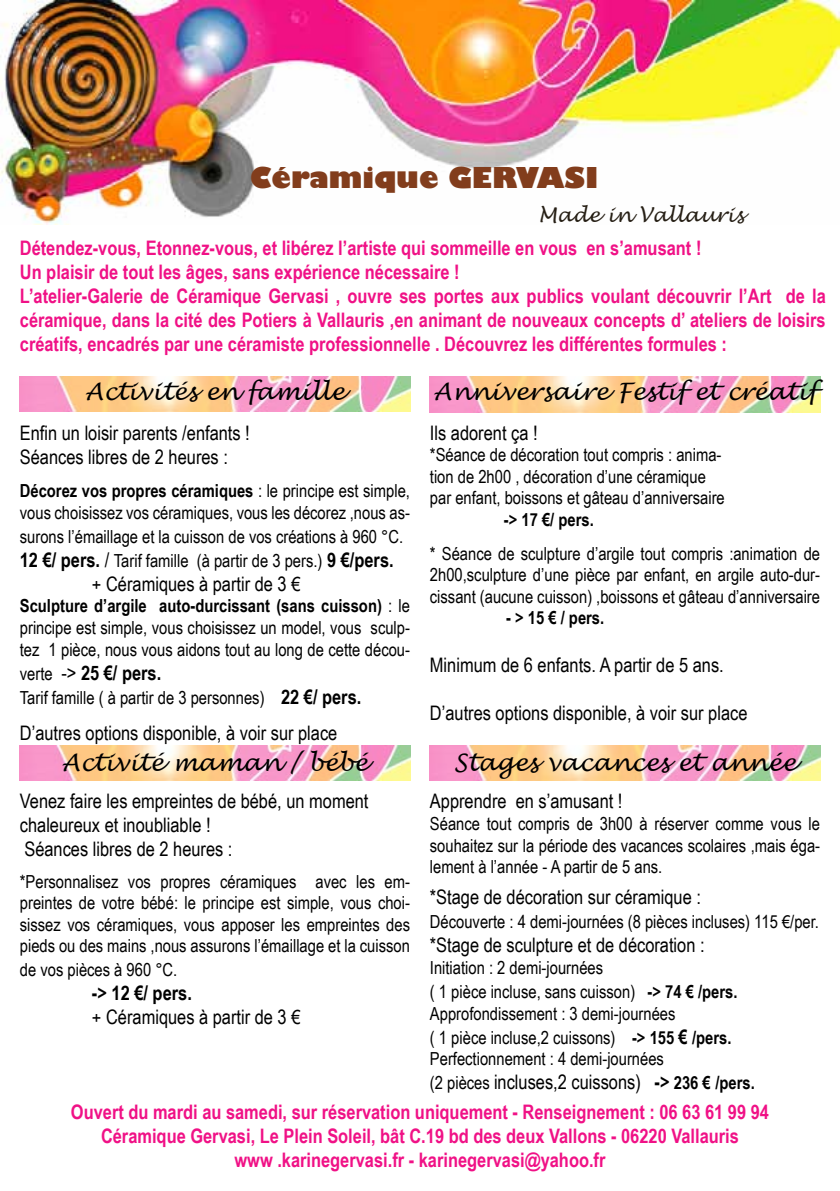
<style>
.page{position:relative;width:840px;height:1191px;background:#fff}
.page>*{position:absolute;margin:0;border:0;box-sizing:border-box;transform-origin:0 0}
.t1{font:800 28px "Gill Sans";color:#823d1c}
.t2{font:italic 24px "Lucida Handwriting";color:#000}
.t3{font:700 20px/24px "Arial Narrow";color:#f01186}
.t4{font:20px/24px "Arial Narrow";color:#000}
.t5{font:700 20px "Arial Narrow";color:#000}
.t6{font:italic 20px "Lucida Handwriting";color:#261f15}
.t7{font:18px/21.6px "Arial Narrow";color:#000}
.t8{font:700 18px "Arial Narrow";color:#000}
.s1{font-weight:700}
.s2{font-weight:700;font-size:20px}
.s3{font-size:20px}
.s4{font-weight:400;font-size:18px}
.s5{font-weight:400}
.s6{font-size:18px}
.s7{font-weight:700;font-size:18px}
</style>
<div class="page">
<img style="left:0;top:0;width:839px;height:225px">
<img style="left:20px;top:376px;width:390px;height:35px">
<img style="left:429px;top:377px;width:390px;height:35px">
<img style="left:20px;top:746px;width:390px;height:35px">
<img style="left:429px;top:746px;width:390px;height:35px">
<h1 class="t1" style="left:249px;top:161px;width:350px">Céramique GERVASI</h1>
<p class="t6" style="left:537px;top:203px;width:207px">Made in Vallauris</p>
<p class="t3" style="left:20px;top:235px;width:807px">Détendez-vous, Etonnez-vous, et libérez l’artiste qui sommeille en vous en s’amusant !<br>Un plaisir de tout les âges, sans expérience nécessaire !<br>L’atelier-Galerie de Céramique Gervasi , ouvre ses portes aux publics voulant découvrir l’Art de la céramique, dans la cité des Potiers à Vallauris ,en animant de nouveaux concepts d’ ateliers de loisirs créatifs, encadrés par une céramiste professionnelle . Découvrez les différentes formules :</p>
<h2 class="t2" style="left:85px;top:377px;width:261px">Activités en famille</h2>
<h2 class="t2" style="left:433px;top:377px;width:384px">Anniversaire Festif et créatif</h2>
<p class="t4" style="left:20px;top:420px;width:231px">Enfin un loisir parents /enfants !<br>Séances libres de 2 heures :</p>
<p class="t7" style="left:20px;top:479px;width:391px"><span class="s1">Décorez vos propres céramiques</span> : le principe est simple, vous choisissez vos céramiques, vous les décorez ,nous as-</p>
<p class="t7" style="left:20px;top:524px;width:384px;line-height:24px">surons l’émaillage et la cuisson de vos créations à 960 °C.<br><span class="s2">12 €/ pers.</span> <span class="s3">/</span> Tarif famille (à partir de 3 pers.) <span class="s2">9 €/pers.</span></p>
<p class="t4" style="left:92px;top:571px;width:210px">+ Céramiques à partir de 3 €</p>
<p class="t7" style="left:20px;top:594px;width:391px;text-align:justify"><span class="s1">Sculpture d’argile auto-durcissant (sans cuisson)</span> : le principe est simple, vous choisissez un model, vous sculp&shy;tez 1 pièce, nous vous aidons tout au long de cette décou-</p>
<p class="t5" style="left:20px;top:657px;width:143px"><span class="s4">verte</span> <span class="s5">-&gt;</span> 25 €/ pers.</p>
<p class="t7" style="left:20px;top:686px;width:343px">Tarif famille ( à partir de 3 personnes) <span class="s2">22 €/ pers.</span></p>
<p class="t4" style="left:20px;top:720px;width:319px">D’autres options disponible, à voir sur place</p>
<p class="t4" style="left:429px;top:420px;width:109px">Ils adorent ça !</p>
<p class="t7" style="left:429px;top:443px;width:296px">*Séance de décoration tout compris : anima&shy;tion de 2h00 , décoration d’une céramique par enfant, boissons et gâteau d’anniversaire</p>
<p class="t8" style="left:503px;top:506px;width:91px">-&gt; 17 €/ pers.</p>
<p class="t7" style="left:429px;top:542px;width:391px;text-align:justify">* Séance de sculpture d’argile tout compris :animation de 2h00,sculpture d’une pièce par enfant, en argile auto-dur&shy;cissant (aucune cuisson) ,boissons et gâteau d’anniversaire</p>
<p class="t8" style="left:506px;top:604px;width:100px">- &gt; 15 € / pers.</p>
<p class="t4" style="left:429px;top:652px;width:295px">Minimum de 6 enfants. A partir de 5 ans.</p>
<p class="t4" style="left:429px;top:700px;width:319px">D’autres options disponible, à voir sur place</p>
<h2 class="t2" style="left:62px;top:747px;width:307px">Activité maman / bébé</h2>
<h2 class="t2" style="left:453px;top:747px;width:343px">Stages vacances et année</h2>
<p class="t4" style="left:20px;top:788px;width:350px">Venez faire les empreintes de bébé, un moment chaleureux et inoubliable !<br>Séances libres de 2 heures :</p>
<p class="t7" style="left:20px;top:869px;width:391px;text-align:justify">*Personnalisez vos propres céramiques avec les em&shy;preintes de votre bébé: le principe est simple, vous choi&shy;sissez vos céramiques, vous apposer les empreintes des pieds ou des mains ,nous assurons l’émaillage et la cuisson</p>
<p class="t7" style="left:20px;top:958px;width:159px">de vos pièces à 960 °C.</p>
<p class="t5" style="left:92px;top:978px;width:101px">-&gt; 12 €/ pers.</p>
<p class="t4" style="left:92px;top:1004px;width:210px">+ Céramiques à partir de 3 €</p>
<p class="t4" style="left:429px;top:788px;width:194px">Apprendre en s’amusant !</p>
<p class="t7" style="left:429px;top:812px;width:391px;text-align:justify">Séance tout compris de 3h00 à réserver comme vous le souhaitez sur la période des vacances scolaires ,mais éga&shy;lement à l’année - A partir de 5 ans.</p>
<p class="t4" style="left:429px;top:884px;width:272px">*Stage de décoration sur céramique :</p>
<p class="t7" style="left:429px;top:910px;width:390px">Découverte : 4 demi-journées (8 pièces incluses) 115 €/per.</p>
<p class="t4" style="left:429px;top:932px;width:276px">*Stage de sculpture et de décoration :</p>
<p class="t7" style="left:429px;top:955px;width:309px;line-height:24px">Initiation : 2 demi-journées<br>( 1 pièce incluse, sans cuisson) <span class="s1">-&gt; 74 € /pers.</span></p>
<p class="t7" style="left:429px;top:1000px;width:303px;line-height:24px">Approfondissement : 3 demi-journées<br>( 1 pièce incluse,2 cuissons) <span class="s1">-&gt; 155</span> <span class="s2">€</span> <span class="s1">/pers.</span></p>
<p class="t7" style="left:429px;top:1047px;width:235px">Perfectionnement : 4 demi-journées</p>
<p class="t4" style="left:429px;top:1069px;width:326px"><span class="s6">(2 pièces</span> incluses,2 cuissons) <span class="s1">-&gt;</span> <span class="s7">236 € /pers.</span></p>
<p class="t3" style="left:71px;top:1099px;width:699px;text-align:center">Ouvert du mardi au samedi, sur réservation uniquement - Renseignement : 06 63 61 99 94<br>Céramique Gervasi, Le Plein Soleil, bât C.19 bd des deux Vallons - 06220 Vallauris<br>www .karinegervasi.fr - karinegervasi@yahoo.fr</p>
</div>
